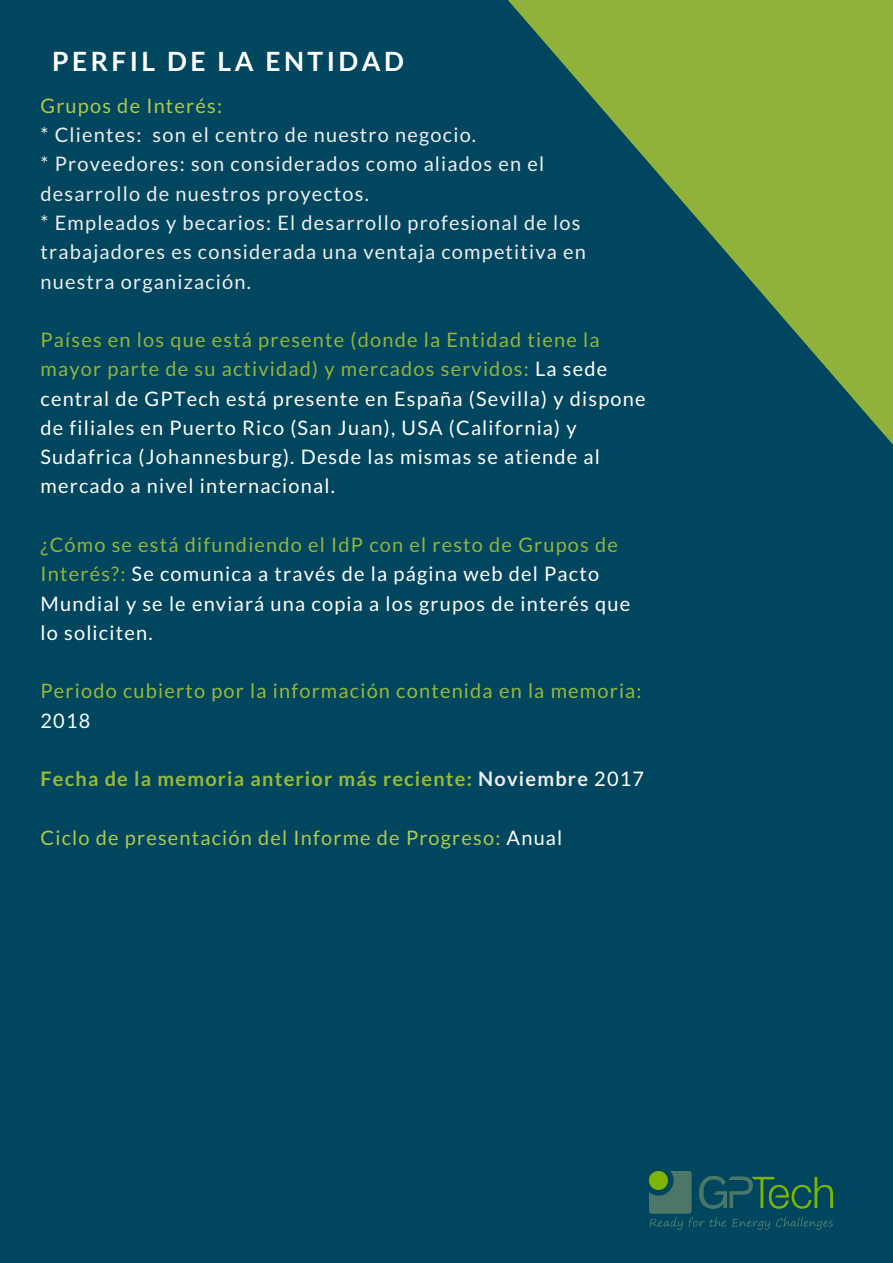
<style>
.page{position:relative;width:893px;height:1263px;background:#00465f}
.page>*{position:absolute;margin:0;border:0;box-sizing:border-box;transform-origin:0 0}
.t1{font:700 26.55px "Lato";letter-spacing:.13em;color:#fff}
.t2{font:19.95px/29.2px "Lato";letter-spacing:.06em;color:#fff}
.t3{font:19.95px/29.2px "Lato";letter-spacing:.06em;color:#eee}
.t4{font:19.95px "Lato";letter-spacing:.06em;color:#b1c949}
.t5{font:19.95px "Lato";letter-spacing:.06em;color:#99b83c}
.t6{font:700 19.95px "Lato";letter-spacing:.06em;color:#99b83c}
.t7{font:19.95px "Lato";color:#f4ffff}
.s1{color:#93b43a}
.s2{color:#eee}
.s3{font-weight:400;color:#fff}
.s4{color:#fff}
</style>
<div class="page">
<svg style="left:508px;top:0;width:385px;height:445px"></svg>
<img style="left:650px;top:1171px;width:182px;height:59px">
<h1 class="t1" style="left:52px;top:45px;width:353px">PERFIL DE LA ENTIDAD</h1>
<p class="t4" style="left:41px;top:93px;width:183px">Grupos de Interés:</p>
<p class="t3" style="left:41px;top:120px;width:547px">* Clientes: son el centro de nuestro negocio.<br>* Proveedores: son considerados como aliados en el desarrollo de nuestros proyectos.<br>* Empleados y becarios: El desarrollo profesional de los trabajadores es considerada una ventaja competitiva en nuestra organización.</p>
<p class="t2" style="left:41px;top:325px;width:607px"><span class="s1">Países en los que está presente (donde la Entidad tiene la mayor parte de su actividad) y mercados servidos:</span> La sede central de GPTech está presente en España (Sevilla) y dispone de filiales en Puerto Rico (San Juan), USA (California) y Sudafrica (Johannesburg). Desde las mismas se atiende al mercado a nivel internacional.</p>
<p class="t2" style="left:41px;top:530px;width:591px"><span class="s1">¿Cómo se está difundiendo el IdP con el resto de Grupos de Interés?:</span> Se comunica a través de la página web del Pacto Mundial y se le enviará una copia a los grupos de interés que lo soliciten.</p>
<p class="t5" style="left:41px;top:679px;width:603px">Periodo cubierto por la información contenida en la memoria:</p>
<p class="t7" style="left:41px;top:708px;width:51px">2018</p>
<p class="t6" style="left:41px;top:766px;width:605px">Fecha de la memoria anterior más reciente: <span class="s2">Noviembre</span> <span class="s3">2017</span></p>
<p class="t4" style="left:41px;top:825px;width:523px">Ciclo de presentación del Informe de Progreso: <span class="s4">Anual</span></p>
</div>
